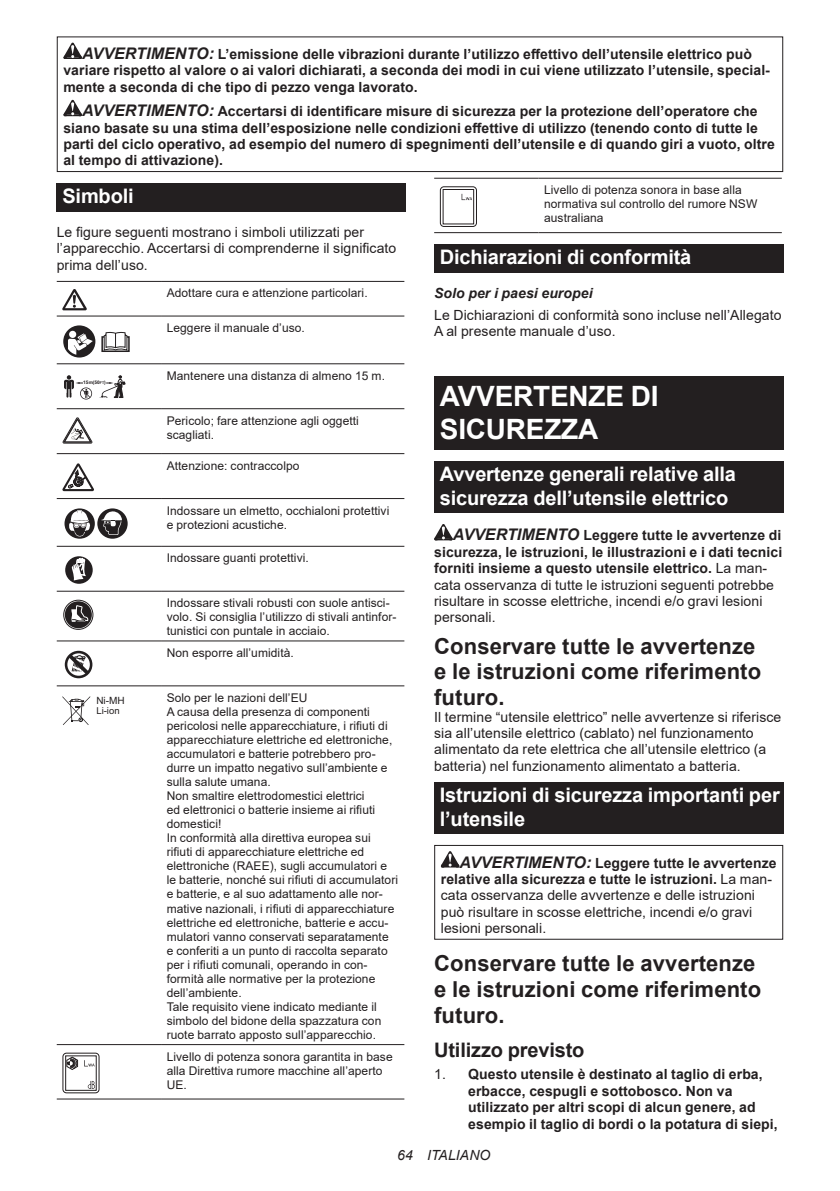
<style>
.page{position:relative;width:840px;height:1191px;background:#fff}
.page>*{position:absolute;margin:0;border:0;box-sizing:border-box;transform-origin:0 0}
.t1{font:700 28px/32.8px "Arial";letter-spacing:-.01em;color:#fff}
.t2{font:700 22px/25.8px "Arial";letter-spacing:.005em;color:#231f20}
.t3{font:700 20px/23.4px "Arial";letter-spacing:-.01em;color:#fff}
.t4{font:700 20px "Arial";letter-spacing:-.01em;color:#231f20}
.t5{font:700 14px/16.4px "Arial";letter-spacing:.005em;color:#231f20}
.t6{font:14px/16.4px "Arial";letter-spacing:.005em;color:#231f20}
.t7{font:italic 700 14px "Arial";letter-spacing:.005em;color:#231f20}
.t8{font:italic 14px "Arial";letter-spacing:.005em;color:#231f20}
.t9{font:12px/14px "Arial";letter-spacing:.005em;color:#231f20}
.t10{font:10px "Arial";color:#231f20}
.t11{font:9.6px "Arial";color:#231f20}
.t12{font:700 4.8px "Arial";color:#231f20}
.s1{font-style:italic;font-size:16px}
.s2{font-size:3.6px}
.s3{font-weight:400}
.s4{font-weight:700;font-style:italic;font-size:16px}
.s5{font-weight:700}
</style>
<div class="page">
<svg style="left:63px;top:43px;width:19px;height:16px"></svg>
<svg style="left:63px;top:100px;width:19px;height:16px"></svg>
<div style="left:57px;top:36px;width:725px;height:136px;border:1px solid #231f20"></div>
<div style="left:57px;top:183px;width:348px;height:29px;background:#231f20"></div>
<hr style="left:57px;top:281px;width:104px;height:1px;background:#231f20">
<hr style="left:161px;top:281px;width:243px;height:1px;background:#231f20">
<hr style="left:57px;top:315px;width:104px;height:1px;background:#231f20">
<hr style="left:161px;top:315px;width:243px;height:1px;background:#231f20">
<hr style="left:57px;top:363px;width:104px;height:1px;background:#231f20">
<hr style="left:161px;top:363px;width:243px;height:1px;background:#231f20">
<hr style="left:57px;top:408px;width:104px;height:1px;background:#231f20">
<hr style="left:161px;top:408px;width:243px;height:1px;background:#231f20">
<hr style="left:57px;top:453px;width:104px;height:1px;background:#231f20">
<hr style="left:161px;top:453px;width:243px;height:1px;background:#231f20">
<hr style="left:57px;top:498px;width:104px;height:1px;background:#231f20">
<hr style="left:161px;top:498px;width:243px;height:1px;background:#231f20">
<hr style="left:57px;top:546px;width:104px;height:1px;background:#231f20">
<hr style="left:161px;top:546px;width:243px;height:1px;background:#231f20">
<hr style="left:57px;top:590px;width:104px;height:1px;background:#231f20">
<hr style="left:161px;top:590px;width:243px;height:1px;background:#231f20">
<hr style="left:57px;top:640px;width:104px;height:1px;background:#231f20">
<hr style="left:161px;top:640px;width:243px;height:1px;background:#231f20">
<hr style="left:57px;top:685px;width:104px;height:1px;background:#231f20">
<hr style="left:161px;top:685px;width:243px;height:1px;background:#231f20">
<hr style="left:57px;top:1044px;width:104px;height:1px;background:#231f20">
<hr style="left:161px;top:1044px;width:243px;height:1px;background:#231f20">
<hr style="left:57px;top:1098px;width:104px;height:1px;background:#231f20">
<hr style="left:161px;top:1098px;width:243px;height:1px;background:#231f20">
<svg style="left:62px;top:289px;width:25px;height:21px"></svg>
<svg style="left:63px;top:325px;width:32px;height:33px"></svg>
<svg style="left:101px;top:332px;width:29px;height:20px"></svg>
<svg style="left:64px;top:375px;width:26px;height:23px"></svg>
<svg style="left:99px;top:375px;width:27px;height:23px"></svg>
<svg style="left:62px;top:417px;width:30px;height:27px"></svg>
<svg style="left:62px;top:463px;width:32px;height:28px"></svg>
<svg style="left:64px;top:508px;width:31px;height:30px"></svg>
<svg style="left:69px;top:508px;width:59px;height:31px"></svg>
<div style="left:65px;top:556px;width:28px;height:28px;background:#231f20;border-radius:50%"></div>
<svg style="left:72px;top:558px;width:15px;height:22px"></svg>
<div style="left:65px;top:601px;width:27px;height:27px;background:#231f20;border-radius:50%"></div>
<div style="left:63px;top:599px;width:30px;height:31px;border:1px solid #231f20;border-radius:50%"></div>
<svg style="left:71px;top:599px;width:17px;height:30px"></svg>
<svg style="left:65px;top:650px;width:28px;height:28px"></svg>
<svg style="left:62px;top:696px;width:28px;height:29px"></svg>
<svg style="left:84px;top:1060px;width:10px;height:6px"></svg>
<div style="left:65px;top:1055px;width:31px;height:35px;border:1px solid #231f20"></div>
<svg style="left:88px;top:1081px;width:7px;height:8px"></svg>
<svg style="left:66px;top:1056px;width:12px;height:14px"></svg>
<div style="left:62px;top:1052px;width:37px;height:41px;border:1px solid #231f20;border-radius:4px"></div>
<hr style="left:434px;top:178px;width:104px;height:1px;background:#231f20">
<hr style="left:538px;top:178px;width:243px;height:1px;background:#231f20">
<hr style="left:434px;top:232px;width:104px;height:1px;background:#231f20">
<hr style="left:538px;top:232px;width:243px;height:1px;background:#231f20">
<svg style="left:461px;top:194px;width:10px;height:6px"></svg>
<div style="left:439px;top:186px;width:37px;height:41px;border:1px solid #231f20;border-radius:4px"></div>
<div style="left:434px;top:244px;width:348px;height:29px;background:#231f20"></div>
<div style="left:434px;top:376px;width:348px;height:74px;background:#231f20"></div>
<div style="left:434px;top:461px;width:348px;height:52px;background:#231f20"></div>
<svg style="left:434px;top:524px;width:18px;height:16px"></svg>
<div style="left:434px;top:782px;width:348px;height:52px;background:#231f20"></div>
<svg style="left:440px;top:851px;width:19px;height:16px"></svg>
<div style="left:434px;top:845px;width:348px;height:94px;border:1px solid #231f20"></div>
<p class="t5" style="left:63px;top:46px;width:707px;text-indent:19px"><span class="s1">AVVERTIMENTO:</span> L’emissione delle vibrazioni durante l’utilizzo effettivo dell’utensile elettrico può variare rispetto al valore o ai valori dichiarati, a seconda dei modi in cui viene utilizzato l’utensile, special&shy;mente a seconda di che tipo di pezzo venga lavorato.</p>
<p class="t5" style="left:63px;top:103px;width:712px;text-indent:19px"><span class="s1">AVVERTIMENTO:</span> Accertarsi di identificare misure di sicurezza per la protezione dell’operatore che siano basate su una stima dell’esposizione nelle condizioni effettive di utilizzo (tenendo conto di tutte le parti del ciclo operativo, ad esempio del numero di spegnimenti dell’utensile e di quando giri a vuoto, oltre al tempo di attivazione).</p>
<h3 class="t3" style="left:62px;top:185px;width:73px">Simboli</h3>
<p class="t6" style="left:57px;top:224px;width:341px">Le figure seguenti mostrano i simboli utilizzati per l’apparecchio. Accertarsi di comprenderne il significato prima dell’uso.</p>
<p class="t9" style="left:167px;top:286px;width:202px">Adottare cura e attenzione particolari.</p>
<p class="t9" style="left:167px;top:321px;width:140px">Leggere il manuale d’uso.</p>
<p class="t9" style="left:544px;top:183px;width:214px">Livello di potenza sonora in base alla normativa sul controllo del rumore NSW australiana</p>
<h3 class="t3" style="left:439px;top:246px;width:253px">Dichiarazioni di conformità</h3>
<p class="t7" style="left:434px;top:284px;width:160px">Solo per i paesi europei</p>
<p class="t6" style="left:434px;top:307px;width:348px">Le Dichiarazioni di conformità sono incluse nell’Allegato<br>A al presente manuale d’uso.</p>
<p class="t12" style="left:83px;top:379px;width:24px">15m(50<span class="s2">FT</span>)</p>
<p class="t10" style="left:96px;top:693px;width:30px">Ni-MH</p>
<p class="t11" style="left:96px;top:704px;width:25px">Li-ion</p>
<p class="t9" style="left:167px;top:368px;width:220px">Mantenere una distanza di almeno 15 m.</p>
<p class="t9" style="left:167px;top:413px;width:194px">Pericolo; fare attenzione agli oggetti scagliati.</p>
<p class="t9" style="left:167px;top:458px;width:134px">Attenzione: contraccolpo</p>
<p class="t9" style="left:167px;top:503px;width:224px">Indossare un elmetto, occhialoni protettivi e protezioni acustiche.</p>
<p class="t9" style="left:167px;top:551px;width:143px">Indossare guanti protettivi.</p>
<p class="t9" style="left:167px;top:596px;width:231px">Indossare stivali robusti con suole antisci&shy;volo. Si consiglia l’utilizzo di stivali antinfor&shy;tunistici con puntale in acciaio.</p>
<p class="t9" style="left:167px;top:645px;width:128px">Non esporre all’umidità.</p>
<p class="t9" style="left:167px;top:690px;width:233px">Solo per le nazioni dell’EU<br>A causa della presenza di componenti pericolosi nelle apparecchiature, i rifiuti di apparecchiature elettriche ed elettroniche, accumulatori e batterie potrebbero pro&shy;durre un impatto negativo sull’ambiente e sulla salute umana.<br>Non smaltire elettrodomestici elettrici<br>ed elettronici o batterie insieme ai rifiuti domestici!<br>In conformità alla direttiva europea sui rifiuti di apparecchiature elettriche ed elettroniche (RAEE), sugli accumulatori e le batterie, nonché sui rifiuti di accumulatori e batterie, e al suo adattamento alle nor&shy;mative nazionali, i rifiuti di apparecchiature elettriche ed elettroniche, batterie e accu&shy;mulatori vanno conservati separatamente e conferiti a un punto di raccolta separato per i rifiuti comunali, operando in con&shy;formità alle normative per la protezione dell’ambiente.<br>Tale requisito viene indicato mediante il simbolo del bidone della spazzatura con ruote barrato apposto sull’apparecchio.</p>
<p class="t9" style="left:167px;top:1049px;width:227px">Livello di potenza sonora garantita in base alla Direttiva rumore macchine all’aperto<br>UE.</p>
<h1 class="t1" style="left:439px;top:380px;width:220px">AVVERTENZE DI<br>SICUREZZA</h1>
<h3 class="t3" style="left:439px;top:463px;width:297px">Avvertenze generali relative alla sicurezza dell’utensile elettrico</h3>
<p class="t5" style="left:434px;top:527px;width:349px;text-indent:19px"><span class="s1">AVVERTIMENTO</span> Leggere tutte le avvertenze di sicurezza, le istruzioni, le illustrazioni e i dati tecnici forniti insieme a questo utensile elettrico. <span class="s3">La man&shy;cata osservanza di tutte le istruzioni seguenti potrebbe risultare in scosse elettriche, incendi e/o gravi lesioni personali.</span></p>
<h2 class="t2" style="left:434px;top:633px;width:328px">Conservare tutte le avvertenze e le istruzioni come riferimento futuro.</h2>
<p class="t6" style="left:434px;top:708px;width:348px">Il termine “utensile elettrico” nelle avvertenze si riferisce sia all’utensile elettrico (cablato) nel funzionamento alimentato da rete elettrica che all’utensile elettrico (a batteria) nel funzionamento alimentato a batteria.</p>
<h3 class="t3" style="left:439px;top:783px;width:341px">Istruzioni di sicurezza importanti per l’utensile</h3>
<p class="t6" style="left:440px;top:854px;width:337px;text-indent:19px"><span class="s4">AVVERTIMENTO:</span> <span class="s5">Leggere tutte le avvertenze relative alla sicurezza e tutte le istruzioni.</span> La man&shy;cata osservanza delle avvertenze e delle istruzioni può risultare in scosse elettriche, incendi e/o gravi lesioni personali.</p>
<h2 class="t2" style="left:434px;top:950px;width:328px">Conservare tutte le avvertenze e le istruzioni come riferimento futuro.</h2>
<h3 class="t4" style="left:434px;top:1036px;width:152px">Utilizzo previsto</h3>
<p class="t5" style="left:468px;top:1066px;width:311px;text-indent:-34px"><span class="s3">1.</span> Questo utensile è destinato al taglio di erba, erbacce, cespugli e sottobosco. Non va utilizzato per altri scopi di alcun genere, ad esempio il taglio di bordi o la potatura di siepi,</p>
<p class="t8" style="left:397px;top:1146px;width:95px">64 ITALIANO</p>
</div>
